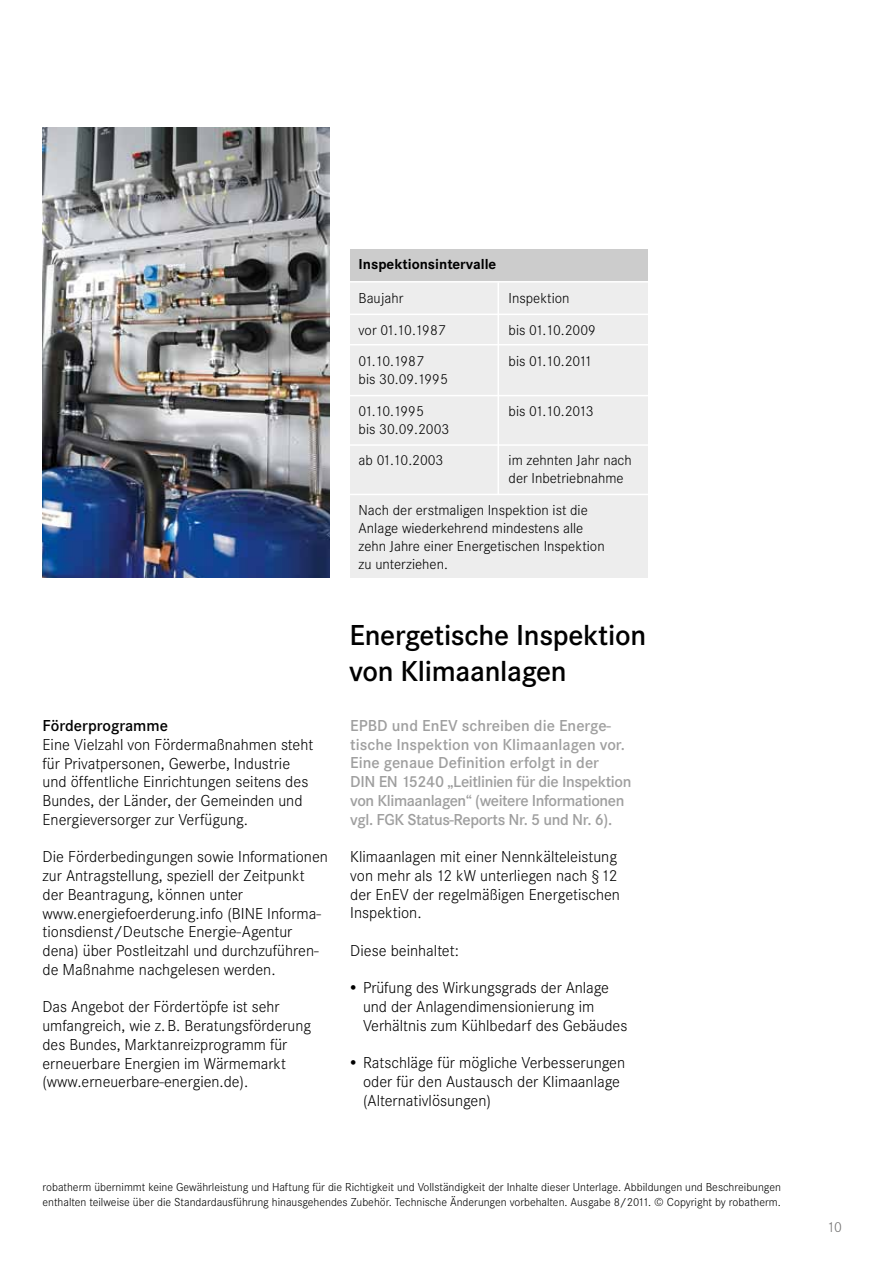
<style>
.page{position:relative;width:893px;height:1263px;background:#fff}
.page>*{position:absolute;margin:0;border:0;box-sizing:border-box;transform-origin:0 0}
.t1{font:600 30px/36px "Corporate S";letter-spacing:-.01em;color:#000}
.t2{font:300 16.5px/18.8px "Corporate S";color:#000}
.t3{font:600 16.5px/18.8px "Corporate S";letter-spacing:-.025em;color:#9f9f9f}
.t4{font:600 16.5px "Corporate S";color:#000}
.t5{font:300 15px/18px "Corporate S";color:#000}
.t6{font:300 15px "Corporate S";letter-spacing:-.065em;color:#000}
.t7{font:700 15px "Corporate S";color:#000}
.t8{font:300 15px "Corporate S";color:#706f6f}
.t9{font:300 12px/14.4px "Corporate S";color:#000}
</style>
<div class="page">
<div style="left:350px;top:280px;width:298px;height:298px;background:#ededed"></div>
<div style="left:350px;top:249px;width:298px;height:32px;background:#ccc"></div>
<img style="left:43px;top:128px;width:286px;height:450px">
<hr style="left:341px;top:314px;width:313px;height:1px;background:#fff">
<hr style="left:341px;top:281px;width:313px;height:2px;background:#fff">
<hr style="left:341px;top:344px;width:313px;height:1px;background:#fff">
<hr style="left:341px;top:395px;width:313px;height:1px;background:#fff">
<hr style="left:341px;top:444px;width:313px;height:2px;background:#fff">
<hr style="left:341px;top:494px;width:313px;height:1px;background:#fff">
<hr style="left:497px;top:282px;width:2px;height:212px;background:#fff">
<p class="t7" style="left:359px;top:256px;width:139px">Inspektionsintervalle</p>
<p class="t5" style="left:359px;top:290px;width:46px">Baujahr</p>
<p class="t5" style="left:509px;top:290px;width:63px">Inspektion</p>
<p class="t5" style="left:359px;top:321px;width:89px">vor 01.10.1987</p>
<p class="t5" style="left:509px;top:321px;width:89px">bis 01.10.2009</p>
<p class="t5" style="left:359px;top:353px;width:67px">01.10.1987</p>
<p class="t6" style="left:509px;top:353px;width:86px">bis 01.10.2011</p>
<p class="t5" style="left:359px;top:364px;width:91px;line-height:31.5px">bis 30.09.1995<br>01.10.1995</p>
<p class="t6" style="left:509px;top:403px;width:86px">bis 01.10.2013</p>
<p class="t5" style="left:359px;top:413px;width:92px;line-height:31.5px">bis 30.09.2003 ab 01.10.2003</p>
<p class="t5" style="left:509px;top:452px;width:125px">im zehnten Jahr nach der Inbetriebnahme</p>
<p class="t5" style="left:359px;top:501px;width:248px">Nach der erstmaligen Inspektion ist die Anlage wiederkehrend mindestens alle zehn Jahre einer Energetischen Inspektion zu unterziehen.</p>
<p class="t4" style="left:43px;top:716px;width:127px">Förderprogramme</p>
<p class="t2" style="left:43px;top:735px;width:272px">Eine Vielzahl von Fördermaßnahmen steht für Privatpersonen, Gewerbe, Industrie und öffentliche Einrichtungen seitens des Bundes, der Länder, der Gemeinden und Energieversorger zur Verfügung.</p>
<p class="t2" style="left:43px;top:848px;width:287px">Die Förderbedingungen sowie Informationen zur Antragstellung, speziell der Zeitpunkt der Beantragung, können unter www.energiefoerderung.info (BINE Informa&shy;tionsdienst/Deutsche Energie-Agentur dena) über Postleitzahl und durchzuführen&shy;de Maßnahme nachgelesen werden.</p>
<p class="t2" style="left:43px;top:998px;width:270px">Das Angebot der Fördertöpfe ist sehr umfangreich, wie z.B. Beratungsförderung des Bundes, Marktanreizprogramm für erneuerbare Energien im Wärmemarkt (www.erneuerbare-energien.de).</p>
<h1 class="t1" style="left:349px;top:618px;width:299px">Energetische Inspektion von Klimaanlagen</h1>
<p class="t3" style="left:350px;top:716px;width:283px">EPBD und EnEV schreiben die Energe&shy;tische Inspektion von Klimaanlagen vor.<br>Eine genaue Definition erfolgt in der<br>DIN EN 15240 „Leitlinien für die Inspektion von Klimaanlagen“ (weitere Informationen vgl. FGK Status-Reports Nr. 5 und Nr. 6).</p>
<p class="t2" style="left:350px;top:847px;width:271px">Klimaanlagen mit einer Nennkälteleistung von mehr als 12 kW unterliegen nach §12 der EnEV der regelmäßigen Energetischen Inspektion.</p>
<p class="t2" style="left:350px;top:941px;width:110px">Diese beinhaltet:</p>
<p class="t2" style="left:363px;top:979px;width:266px;text-indent:-15px">• Prüfung des Wirkungsgrads der Anlage und der Anlagendimensionierung im<br>Verhältnis zum Kühlbedarf des Gebäudes</p>
<p class="t2" style="left:363px;top:1054px;width:264px;text-indent:-15px">• Ratschläge für mögliche Verbesserungen oder für den Austausch der Klimaanlage (Alternativlösungen)</p>
<p class="t9" style="left:43px;top:1180px;width:740px">robatherm übernimmt keine Gewährleistung und Haftung für die Richtigkeit und Vollständigkeit der Inhalte dieser Unterlage. Abbildungen und Beschreibungen enthalten teilweise über die Standardausführung hinausgehendes Zubehör. Technische Änderungen vorbehalten. Ausgabe 8/2011. © Copyright by robatherm.</p>
<p class="t8" style="left:828px;top:1218px;width:16px">10</p>
</div>
